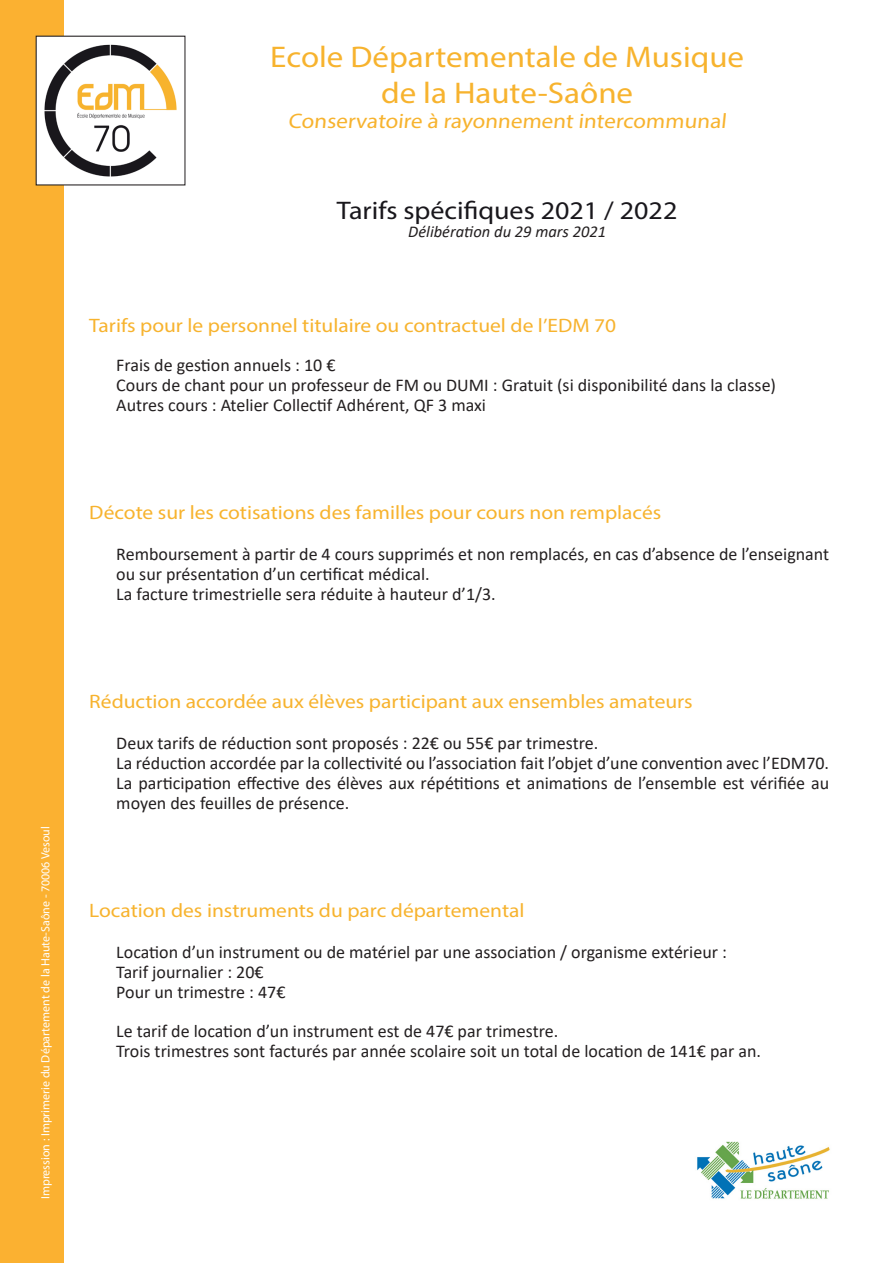
<style>
.page{position:relative;width:893px;height:1263px;background:#fff}
.page>*{position:absolute;margin:0;border:0;box-sizing:border-box;transform-origin:0 0}
.t1{font:30px "Myriad Pro";color:#f7b32e;scale:1.1 1}
.t2{font:25.5px "Myriad Pro";color:#19171c;scale:1.1 1}
.t3{font:21px "Myriad Pro";color:#f7b32e;scale:1.1 1}
.t4{font:19.5px "Myriad Pro";color:#f7b32e;scale:1.1 1}
.t5{font:18px/19.8px "Calibri";color:#231f20}
.t6{font:italic 16.5px "Calibri";color:#231f20}
.t7{font:12px "Myriad Pro";color:#fff}
</style>
<div class="page">
<div style="left:0;top:0;width:64px;height:1263px;background:#fbb131"></div>
<img style="left:38px;top:38px;width:139px;height:145px">
<img style="left:697px;top:1141px;width:133px;height:58px">
<p class="t7" style="left:38px;top:1199px;width:374px;rotate:-90deg">Impression : Imprimerie du Département de la Haute-Saône - 70006 Vesoul</p>
<p class="t1" style="left:270px;top:38px;width:432px">Ecole Départementale de Musique</p>
<p class="t1" style="left:381px;top:74px;width:231px">de la Haute-Saône</p>
<p class="t3" style="left:288px;top:108px;width:402px">Conservatoire à rayonnement intercommunal</p>
<p class="t2" style="left:337px;top:195px;width:311px">Tarifs spécifiques 2021 / 2022</p>
<p class="t6" style="left:408px;top:220px;width:199px">Délibération du 29 mars 2021</p>
<p class="t4" style="left:89px;top:313px;width:481px">Tarifs pour le personnel titulaire ou contractuel de l’EDM 70</p>
<p class="t5" style="left:116px;top:355px;width:221px">Frais de gestion annuels : 10 €</p>
<p class="t5" style="left:116px;top:375px;width:661px">Cours de chant pour un professeur de FM ou DUMI : Gratuit (si disponibilité dans la classe)</p>
<p class="t5" style="left:116px;top:394px;width:371px">Autres cours : Atelier Collectif Adhérent, QF 3 maxi</p>
<p class="t4" style="left:89px;top:500px;width:522px">Décote sur les cotisations des familles pour cours non remplacés</p>
<p class="t5" style="left:116px;top:544px;width:714px">Remboursement à partir de 4 cours supprimés et non remplacés, en cas d’absence de l’enseignant ou sur présentation d’un certificat médical.</p>
<p class="t5" style="left:116px;top:583px;width:381px">La facture trimestrielle sera réduite à hauteur d’1/3.</p>
<p class="t4" style="left:89px;top:689px;width:550px">Réduction accordée aux élèves participant aux ensembles amateurs</p>
<p class="t5" style="left:116px;top:733px;width:483px">Deux tarifs de réduction sont proposés : 22€ ou 55€ par trimestre.</p>
<p class="t5" style="left:116px;top:753px;width:714px;text-align:justify">La réduction accordée par la collectivité ou l’association fait l’objet d’une convention avec l’EDM70.<br>La participation effective des élèves aux répétitions et animations de l’ensemble est vérifiée au moyen des feuilles de présence.</p>
<p class="t4" style="left:89px;top:898px;width:397px">Location des instruments du parc départemental</p>
<p class="t5" style="left:116px;top:942px;width:612px">Location d’un instrument ou de matériel par une association / organisme extérieur :</p>
<p class="t5" style="left:116px;top:961px;width:149px">Tarif journalier : 20€</p>
<p class="t5" style="left:116px;top:981px;width:171px">Pour un trimestre : 47€</p>
<p class="t5" style="left:116px;top:1021px;width:443px">Le tarif de location d’un instrument est de 47€ par trimestre.</p>
<p class="t5" style="left:116px;top:1041px;width:646px">Trois trimestres sont facturés par année scolaire soit un total de location de 141€ par an.</p>
</div>
